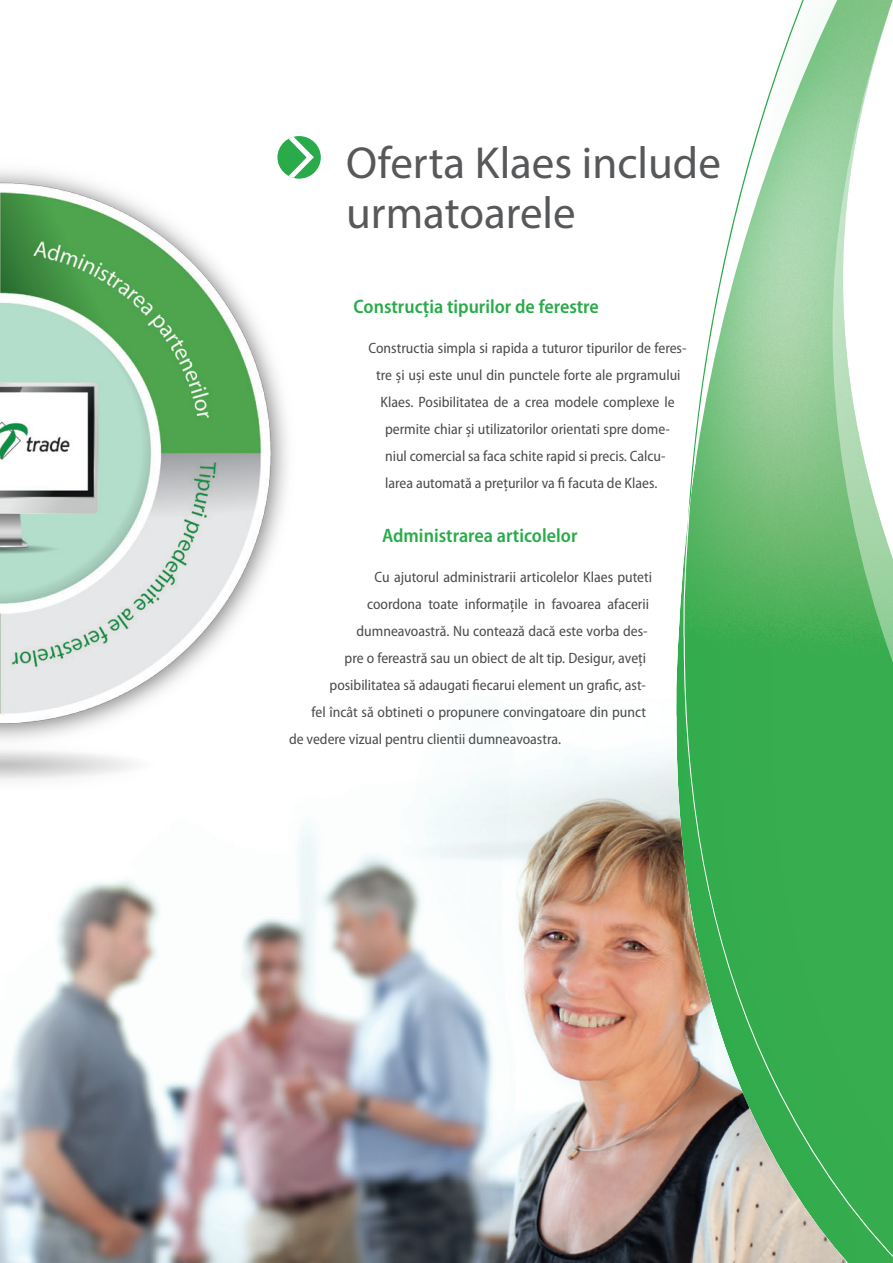
<style>
.page{position:relative;width:893px;height:1263px;background:#fff}
.page>*{position:absolute;margin:0;border:0;box-sizing:border-box;transform-origin:0 0}
.t1{font:45px/49.5px "Myriad Pro";color:#57585a}
.t2{font:600 semi-condensed 19.5px "Myriad Pro";color:#29ab4a}
.t3{font:semi-condensed 15px "Myriad Pro";color:#4b4c4d}
</style>
<div class="page">
<img style="left:0;top:587px;width:682px;height:676px">
<div style="left:745px;top:0;width:148px;height:667px;background:#29ab4a;opacity:.8"></div>
<svg style="left:689px;top:0;width:120px;height:497px"></svg>
<svg style="left:682px;top:497px;width:211px;height:766px;background:#4fac5e"></svg>
<svg style="left:832px;top:0;width:61px;height:698px"></svg>
<div style="left:277px;top:136px;width:44px;height:43px;background:#29ab4a;border-radius:50%"></div>
<svg style="left:289px;top:137px;width:25px;height:40px"></svg>
<img style="left:0;top:146px;width:308px;height:638px">
<h1 class="t1" style="left:346px;top:138px;width:376px">Oferta Klaes include urmatoarele</h1>
<h2 class="t2" style="left:354px;top:296px;width:247px">Construcția tipurilor de ferestre</h2>
<p class="t3" style="left:369px;top:340px;width:319px">Constructia simpla si rapida a tuturor tipurilor de feres-</p>
<p class="t3" style="left:376px;top:367px;width:306px">tre și uși este unul din punctele forte ale prgramului</p>
<p class="t3" style="left:381px;top:394px;width:296px">Klaes. Posibilitatea de a crea modele complexe le</p>
<p class="t3" style="left:385px;top:421px;width:286px">permite chiar și utilizatorilor orientati spre dome-</p>
<p class="t3" style="left:385px;top:448px;width:282px">niul comercial sa faca schite rapid si precis. Calcu-</p>
<p class="t3" style="left:385px;top:475px;width:274px">larea automată a prețurilor va fi facuta de Klaes.</p>
<h2 class="t2" style="left:382px;top:525px;width:197px">Administrarea articolelor</h2>
<p class="t3" style="left:375px;top:569px;width:279px">Cu ajutorul administrarii articolelor Klaes puteti</p>
<p class="t3" style="left:367px;top:596px;width:283px">coordona toate informațile in favoarea afacerii</p>
<p class="t3" style="left:357px;top:623px;width:293px">dumneavoastră. Nu contează dacă este vorba des-</p>
<p class="t3" style="left:345px;top:650px;width:303px">pre o fereastră sau un obiect de alt tip. Desigur, aveți</p>
<p class="t3" style="left:330px;top:677px;width:318px">posibilitatea să adaugati fiecarui element un grafic, ast-</p>
<p class="t3" style="left:312px;top:704px;width:336px">fel încât să obtineti o propunere convingatoare din punct</p>
<p class="t3" style="left:289px;top:731px;width:274px">de vedere vizual pentru clientii dumneavoastra.</p>
</div>
